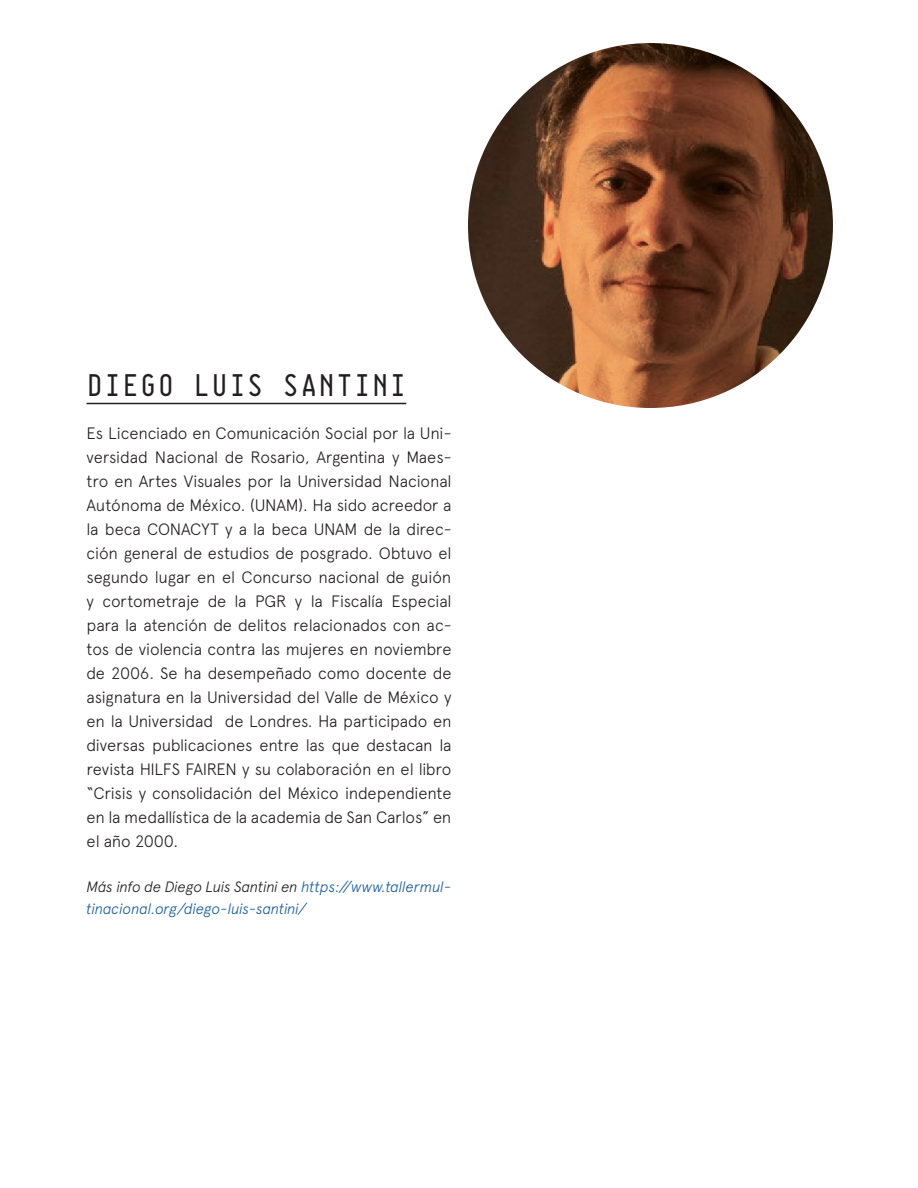
<style>
.page{position:relative;width:918px;height:1188px;background:#fff}
.page>*{position:absolute;margin:0;border:0;box-sizing:border-box;transform-origin:0 0}
.t1{font:30px "Pragma";letter-spacing:.05em;color:#231f20}
.t2{font:300 16.5px/24px "Apercu";letter-spacing:-.015em;color:#231f20;text-align:justify}
.t3{font:italic 300 15px/22.5px "Apercu";letter-spacing:-.02em;color:#175d9e}
.s1{color:#231f20}
</style>
<div class="page">
<hr style="left:87px;top:403px;width:319px;height:1px;background:#231f20">
<img style="left:468px;top:43px;width:365px;height:365px;border-radius:182px">
<h1 class="t1" style="left:87px;top:365px;width:321px">DIEGO LUIS SANTINI</h1>
<p class="t2" style="left:87px;top:421px;width:367px">Es Licenciado en Comunicación Social por la Uni&shy;versidad Nacional de Rosario, Argentina y Maes&shy;tro en Artes Visuales por la Universidad Nacional Autónoma de México. (UNAM). Ha sido acreedor a la beca CONACYT y a la beca UNAM de la direc&shy;ción general de estudios de posgrado. Obtuvo el segundo lugar en el Concurso nacional de guión y cortometraje de la PGR y la Fiscalía Especial para la atención de delitos relacionados con ac&shy;tos de violencia contra las mujeres en noviembre de 2006. Se ha desempeñado como docente de asignatura en la Universidad del Valle de México y en la Universidad de Londres. Ha participado en diversas publicaciones entre las que destacan la revista HILFS FAIREN y su colaboración en el libro “Crisis y consolidación del México independiente en la medallística de la academia de San Carlos” en el año 2000.</p>
<p class="t3" style="left:87px;top:875px;width:366px"><span class="s1">Más info de Diego Luis Santini en</span> https://www.tallermul&shy;tinacional.org/diego-luis-santini/</p>
</div>
